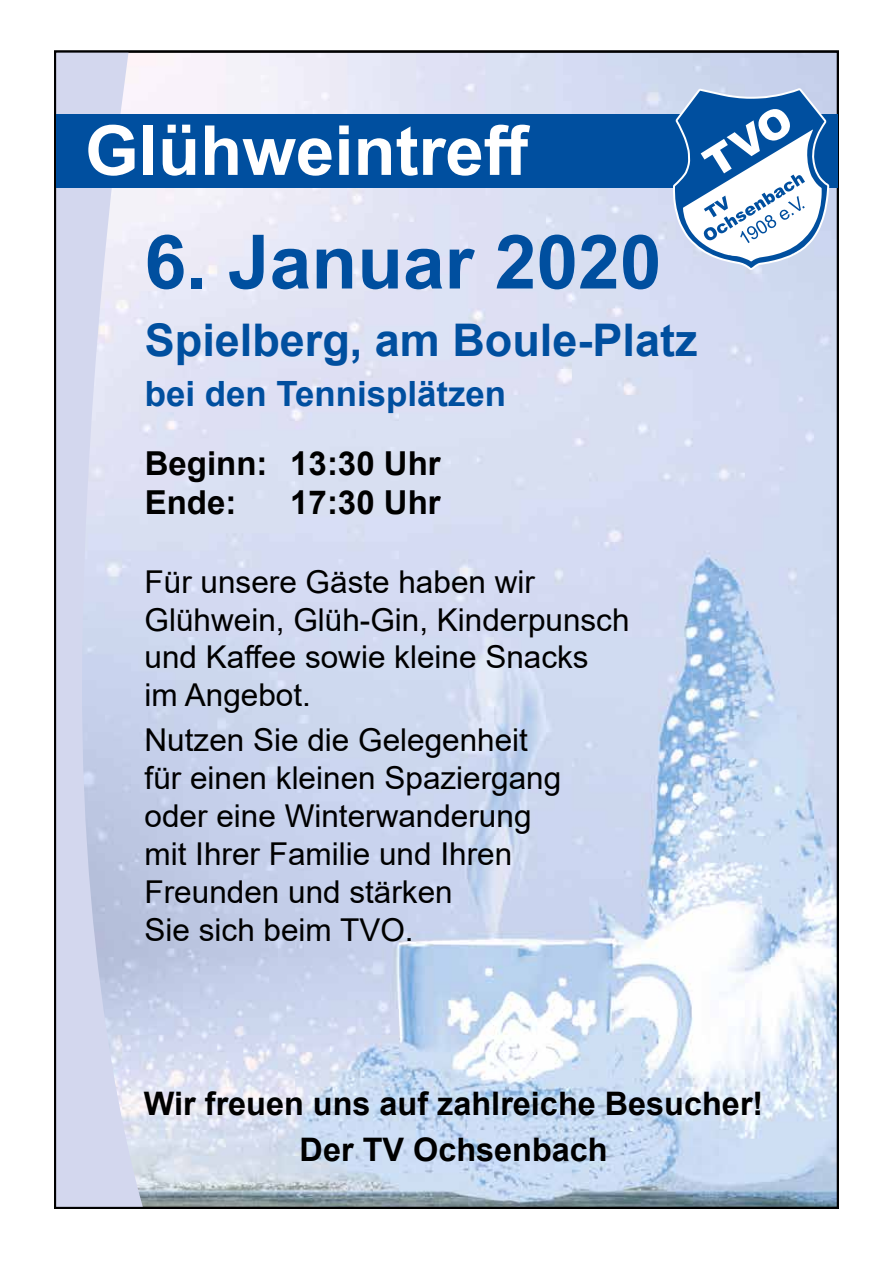
<style>
.page{position:relative;width:893px;height:1263px;background:#fff}
.page>*{position:absolute;margin:0;border:0;box-sizing:border-box;transform-origin:0 0}
.t1{font:700 75px "Arial";color:#004f9f}
.t2{font:700 69px "Arial";color:#fff}
.t3{font:700 45px "Arial";color:#004f9f}
.t4{font:700 34.8px "Arial";color:#004f9f}
.t5{font:700 33px/39.6px "Arial";color:#000}
.t6{font:700 32.4px/45.8px "Arial";color:#000;text-align:center}
.t7{font:31.5px/37.8px "Arial";color:#000}
</style>
<div class="page">
<img style="left:144px;top:53px;width:692px;height:1153px">
<svg style="left:57px;top:53px;width:87px;height:1153px;background:#d2d7ed"></svg>
<div style="left:56px;top:114px;width:782px;height:74px;background:#004f9f"></div>
<svg style="left:673px;top:88px;width:156px;height:182px"></svg>
<h2 class="t2" style="left:85px;top:102px;width:447px">Glühweintreff</h2>
<h1 class="t1" style="left:145px;top:209px;width:518px">6. Januar 2020</h1>
<h3 class="t3" style="left:145px;top:309px;width:554px">Spielberg, am Boule-Platz</h3>
<p class="t4" style="left:145px;top:369px;width:363px">bei den Tennisplätzen</p>
<p class="t5" style="left:145px;top:444px;width:297px">Beginn: 13:30 Uhr<br>Ende:</p>
<p class="t5" style="left:290px;top:483px;width:152px">17:30 Uhr</p>
<p class="t7" style="left:145px;top:563px;width:486px">Für unsere Gäste haben wir<br>Glühwein, Glüh-Gin, Kinderpunsch und Kaffee sowie kleine Snacks im Angebot.</p>
<p class="t7" style="left:145px;top:721px;width:418px">Nutzen Sie die Gelegenheit für einen kleinen Spaziergang oder eine Winterwanderung mit Ihrer Familie und Ihren<br>Freunden und stärken<br>Sie sich beim TVO.</p>
<p class="t6" style="left:144px;top:1081px;width:621px">Wir freuen uns auf zahlreiche Besucher!<br>Der TV Ochsenbach</p>
</div>
